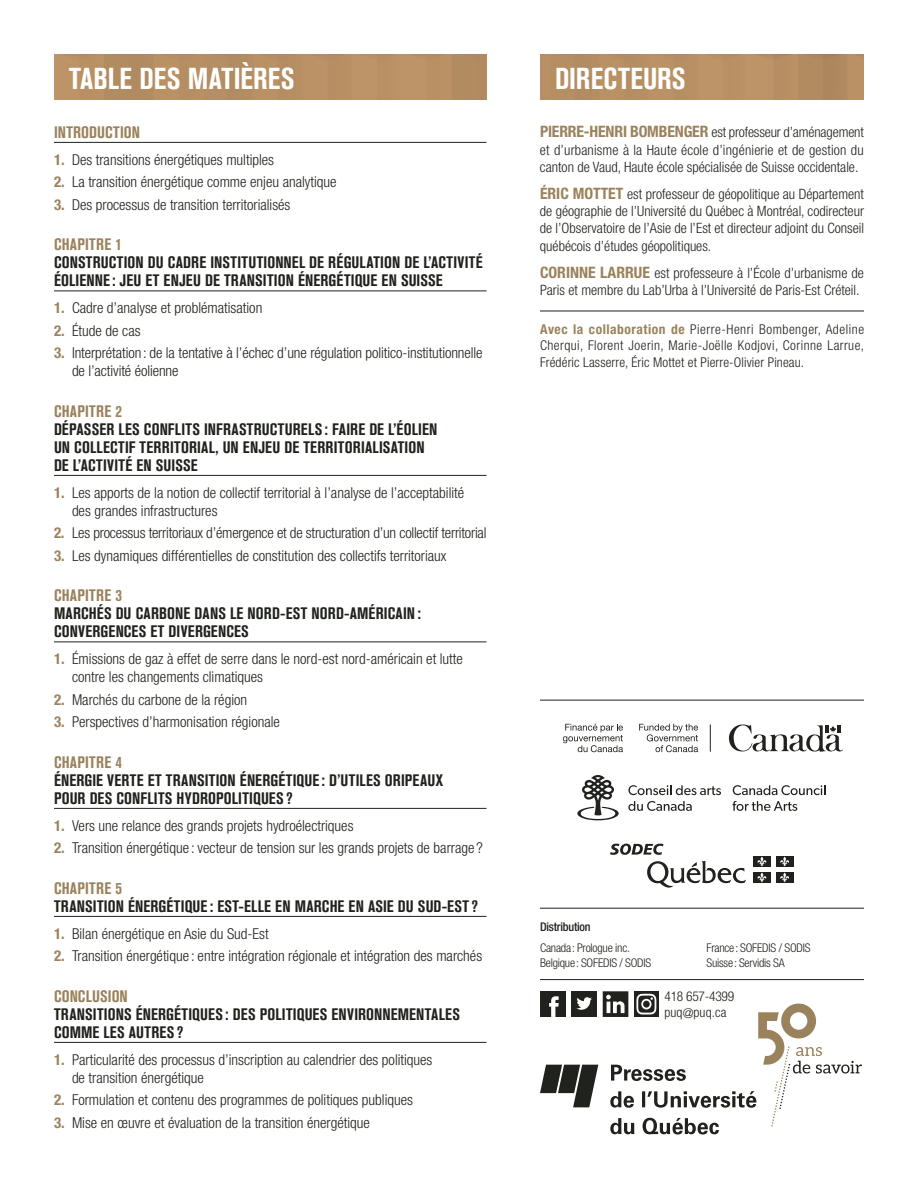
<style>
.page{position:relative;width:918px;height:1188px;background:#fff}
.page>*{position:absolute;margin:0;border:0;box-sizing:border-box;transform-origin:0 0}
.t1{font:700 condensed 30px "Akzidenz Grotesk BE";letter-spacing:.01em;color:#fff}
.t2{font:700 condensed 16.5px/18px "Akzidenz Grotesk BE";letter-spacing:.015em;color:#20221d}
.t3{font:700 condensed 16.5px "Akzidenz Grotesk BE";letter-spacing:.02em;color:#9a825c}
.t4{font:300 condensed 15px/18px "Helvetica Neue";color:#20221d}
.t5{font:300 condensed 14.25px/17.2px "Helvetica Neue";color:#20221d;text-align:justify}
.t6{font:300 condensed 13.5px/16.5px "Helvetica Neue";letter-spacing:.01em;color:#20221d;text-align:justify}
.t7{font:300 condensed 13.5px/15.9px "Helvetica Neue";letter-spacing:-.02em;color:#20221d}
.t8{font:300 condensed 12px/15px "Helvetica Neue";letter-spacing:-.02em;color:#20221d}
.t9{font:500 condensed 12px "Helvetica Neue";letter-spacing:-.02em;color:#20221d}
.s1{font-weight:700;color:#9a825c}
.s2{font-weight:700;font-size:15.75px;color:#9a825c}
</style>
<div class="page">
<div style="left:54px;top:55px;width:433px;height:45px;background:#b89064"></div>
<div style="left:540px;top:55px;width:324px;height:45px;background:#b78f63"></div>
<hr style="left:540px;top:979px;width:324px;height:1px;background:#20221d">
<svg style="left:540px;top:991px;width:322px;height:143px"></svg>
<hr style="left:540px;top:908px;width:324px;height:1px;background:#20221d">
<hr style="left:540px;top:700px;width:324px;height:1px;background:#20221d">
<svg style="left:733px;top:785px;width:92px;height:10px"></svg>
<svg style="left:732px;top:801px;width:65px;height:10px"></svg>
<svg style="left:628px;top:785px;width:93px;height:10px"></svg>
<svg style="left:628px;top:801px;width:64px;height:10px"></svg>
<svg style="left:577px;top:775px;width:42px;height:45px"></svg>
<svg style="left:729px;top:724px;width:114px;height:28px"></svg>
<svg style="left:563px;top:724px;width:60px;height:28px"></svg>
<svg style="left:639px;top:724px;width:59px;height:28px"></svg>
<svg style="left:710px;top:724px;width:1px;height:28px"></svg>
<svg style="left:647px;top:861px;width:99px;height:27px"></svg>
<div style="left:753px;top:856px;width:18px;height:11px;background:#20221d"></div>
<svg style="left:757px;top:857px;width:10px;height:9px"></svg>
<div style="left:776px;top:856px;width:17px;height:11px;background:#20221d"></div>
<svg style="left:780px;top:857px;width:9px;height:9px"></svg>
<div style="left:753px;top:872px;width:18px;height:11px;background:#20221d"></div>
<svg style="left:757px;top:873px;width:10px;height:9px"></svg>
<div style="left:776px;top:872px;width:17px;height:11px;background:#20221d"></div>
<svg style="left:780px;top:873px;width:9px;height:9px"></svg>
<svg style="left:610px;top:844px;width:54px;height:11px"></svg>
<hr style="left:540px;top:311px;width:324px;height:1px;background:#20221d">
<hr style="left:54px;top:142px;width:433px;height:1px;background:#20221d">
<hr style="left:54px;top:291px;width:433px;height:1px;background:#20221d">
<hr style="left:54px;top:475px;width:433px;height:1px;background:#20221d">
<hr style="left:54px;top:642px;width:433px;height:1px;background:#20221d">
<hr style="left:54px;top:808px;width:433px;height:1px;background:#20221d">
<hr style="left:54px;top:916px;width:433px;height:1px;background:#20221d">
<hr style="left:54px;top:1042px;width:433px;height:1px;background:#20221d">
<h1 class="t1" style="left:69px;top:61px;width:227px">TABLE DES MATIÈRES</h1>
<p class="t3" style="left:54px;top:122px;width:88px">INTRODUCTION</p>
<p class="t4" style="left:54px;top:150px;width:222px"><span class="s1">1.</span> Des transitions énergétiques multiples</p>
<p class="t4" style="left:54px;top:173px;width:284px"><span class="s1">2.</span> La transition énergétique comme enjeu analytique</p>
<p class="t4" style="left:54px;top:195px;width:238px"><span class="s1">3.</span> Des processus de transition territorialisés</p>
<p class="t3" style="left:54px;top:235px;width:69px">CHAPITRE 1</p>
<p class="t2" style="left:54px;top:253px;width:430px">CONSTRUCTION DU CADRE INSTITUTIONNEL DE RÉGULATION DE L’ACTIVITÉ<br>ÉOLIENNE : JEU ET ENJEU DE TRANSITION ÉNERGÉTIQUE EN SUISSE</p>
<p class="t4" style="left:54px;top:299px;width:210px"><span class="s1">1.</span> Cadre d’analyse et problématisation</p>
<p class="t4" style="left:54px;top:321px;width:88px"><span class="s1">2.</span> Étude de cas</p>
<p class="t4" style="left:72px;top:344px;width:412px;text-indent:-18px"><span class="s1">3.</span> Interprétation : de la tentative à l’échec d’une régulation politico-institutionnelle de l’activité éolienne</p>
<p class="t3" style="left:54px;top:401px;width:69px">CHAPITRE 2</p>
<p class="t2" style="left:54px;top:420px;width:385px">DÉPASSER LES CONFLITS INFRASTRUCTURELS : FAIRE DE L’ÉOLIEN<br>UN COLLECTIF TERRITORIAL, UN ENJEU DE TERRITORIALISATION<br>DE L’ACTIVITÉ EN SUISSE</p>
<p class="t4" style="left:72px;top:483px;width:394px;text-indent:-18px"><span class="s1">1.</span> Les apports de la notion de collectif territorial à l’analyse de l’acceptabilité des grandes infrastructures</p>
<p class="t4" style="left:54px;top:524px;width:434px"><span class="s1">2.</span> Les processus territoriaux d’émergence et de structuration d’un collectif territorial</p>
<p class="t4" style="left:54px;top:546px;width:394px"><span class="s1">3.</span> Les dynamiques différentielles de constitution des collectifs territoriaux</p>
<p class="t3" style="left:54px;top:586px;width:69px">CHAPITRE 3</p>
<p class="t2" style="left:54px;top:604px;width:369px">MARCHÉS DU CARBONE DANS LE NORD-EST NORD-AMÉRICAIN:<br>CONVERGENCES ET DIVERGENCES</p>
<p class="t4" style="left:72px;top:650px;width:392px;text-indent:-18px"><span class="s1">1.</span> Émissions de gaz à effet de serre dans le nord-est nord-américain et lutte contre les changements climatiques</p>
<p class="t4" style="left:54px;top:690px;width:195px"><span class="s1">2.</span> Marchés du carbone de la région</p>
<p class="t4" style="left:54px;top:713px;width:228px"><span class="s1">3.</span> Perspectives d’harmonisation régionale</p>
<p class="t3" style="left:54px;top:752px;width:69px">CHAPITRE 4</p>
<p class="t2" style="left:54px;top:771px;width:391px">ÉNERGIE VERTE ET TRANSITION ÉNERGÉTIQUE: D’UTILES ORIPEAUX<br>POUR DES CONFLITS HYDROPOLITIQUES ?</p>
<p class="t4" style="left:54px;top:816px;width:301px"><span class="s1">1.</span> Vers une relance des grands projets hydroélectriques</p>
<p class="t4" style="left:54px;top:839px;width:430px"><span class="s1">2.</span> Transition énergétique : vecteur de tension sur les grands projets de barrage ?</p>
<p class="t3" style="left:54px;top:878px;width:69px">CHAPITRE 5</p>
<p class="t2" style="left:54px;top:897px;width:425px">TRANSITION ÉNERGÉTIQUE : EST-ELLE EN MARCHE EN ASIE DU SUD-EST ?</p>
<p class="t4" style="left:54px;top:924px;width:216px"><span class="s1">1.</span> Bilan énergétique en Asie du Sud-Est</p>
<p class="t4" style="left:54px;top:947px;width:430px"><span class="s1">2.</span> Transition énergétique : entre intégration régionale et intégration des marchés</p>
<p class="t3" style="left:54px;top:986px;width:75px">CONCLUSION</p>
<p class="t2" style="left:54px;top:1005px;width:407px">TRANSITIONS ÉNERGÉTIQUES : DES POLITIQUES ENVIRONNEMENTALES<br>COMME LES AUTRES?</p>
<p class="t4" style="left:72px;top:1050px;width:362px;text-indent:-18px"><span class="s1">1.</span> Particularité des processus d’inscription au calendrier des politiques de transition énergétique</p>
<p class="t4" style="left:54px;top:1091px;width:360px"><span class="s1">2.</span> Formulation et contenu des programmes de politiques publiques</p>
<p class="t4" style="left:54px;top:1113px;width:317px"><span class="s1">3.</span> Mise en œuvre et évaluation de la transition énergétique</p>
<h1 class="t1" style="left:555px;top:61px;width:132px">DIRECTEURS</h1>
<p class="t5" style="left:540px;top:124px;width:325px"><span class="s2">PIERRE-HENRI BOMBENGER</span> est professeur d’aménagement et d’urbanisme à la Haute école d’ingénierie et de gestion du canton de Vaud, Haute école spécialisée de Suisse occidentale.</p>
<p class="t5" style="left:540px;top:185px;width:326px"><span class="s2">ÉRIC MOTTET</span> est professeur de géopolitique au Département de géographie de l’Université du Québec à Montréal, codirecteur de l’Observatoire de l’Asie de l’Est et directeur adjoint du Conseil québécois d’études géopolitiques.</p>
<p class="t5" style="left:540px;top:264px;width:325px"><span class="s2">CORINNE LARRUE</span> est professeure à l’École d’urbanisme de<br>Paris et membre du Lab’Urba à l’Université de Paris-Est Créteil.</p>
<p class="t6" style="left:540px;top:321px;width:326px"><span class="s1">Avec la collaboration de</span> Pierre-Henri Bombenger, Adeline Cherqui, Florent Joerin, Marie-Joëlle Kodjovi, Corinne Larrue, Frédéric Lasserre, Éric Mottet et Pierre-Olivier Pineau.</p>
<p class="t9" style="left:540px;top:919px;width:52px">Distribution</p>
<p class="t8" style="left:540px;top:940px;width:113px">Canada: Prologue inc.<br>Belgique: SOFEDIS / SODIS</p>
<p class="t8" style="left:706px;top:940px;width:105px">France: SOFEDIS / SODIS<br>Suisse: Servidis SA</p>
<p class="t7" style="left:664px;top:988px;width:71px">418 657-4399 puq@puq.ca</p>
</div>
